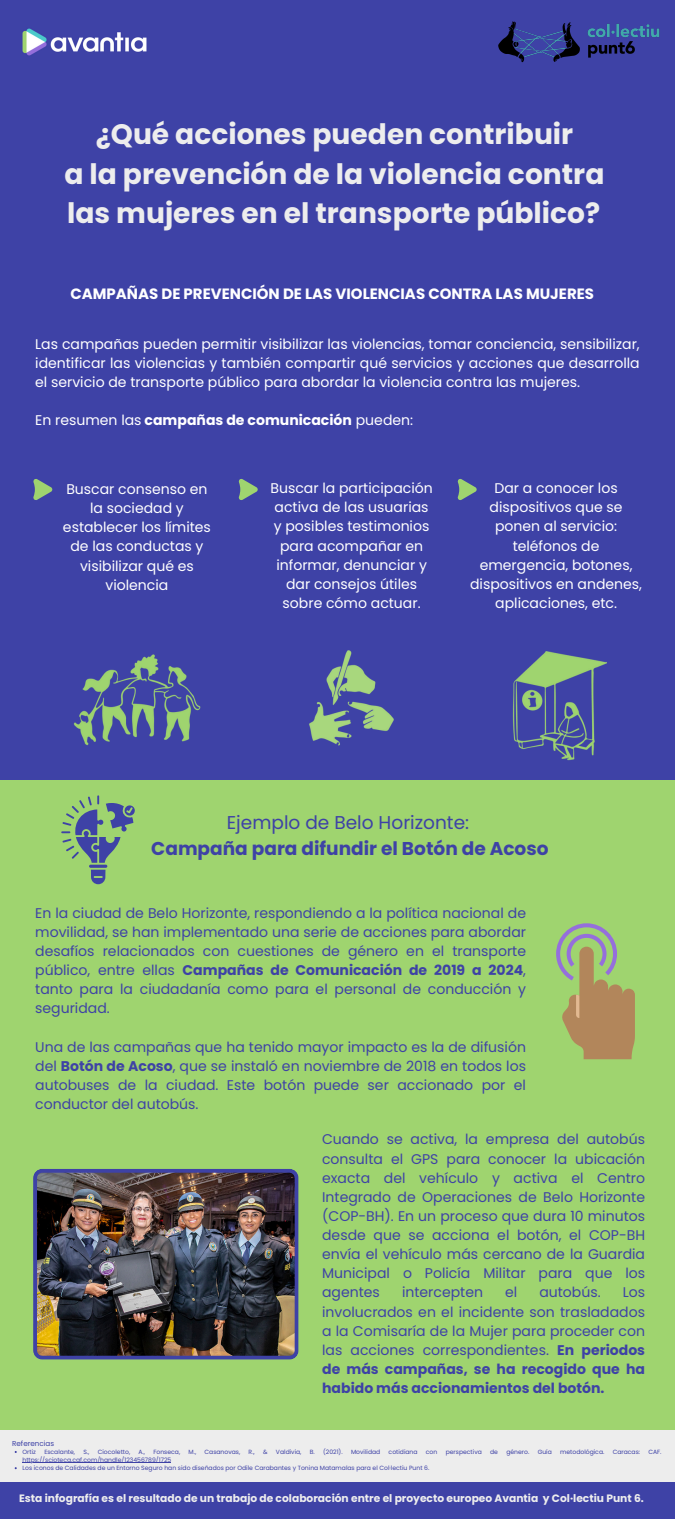
<style>
.page{position:relative;width:675px;height:1519px;background:#3e42a6}
.page>*{position:absolute;margin:0;border:0;box-sizing:border-box;transform-origin:0 0}
.t1{font:700 28.12px/39.4px "Poppins";color:#ededed;text-align:center}
.t2{font:700 18.52px/25.9px "Poppins";color:#3e42a6;text-align:center}
.t3{font:700 14.92px "Poppins";color:#fff}
.t4{font:14.02px/19.1px "Poppins";color:#3e42a6;text-align:justify}
.t5{font:14.02px/19.1px "Poppins";color:#fff;text-align:center}
.t6{font:700 14.02px "Poppins";color:#fff}
.t7{font:700 10.73px "Poppins";color:#ededed}
.t8{font:7.2px "Poppins";color:#3e42a6}
.t9{font:6.07px/8.1px "Poppins";color:#3e42a6}
.s1{font-weight:400}
.s2{font-weight:700}
</style>
<div class="page">
<div style="left:0;top:780px;width:675px;height:652px;background:#9fd46f"></div>
<img style="left:498px;top:21px;width:162px;height:42px">
<img style="left:22px;top:28px;width:125px;height:28px">
<div style="left:0;top:1431px;width:675px;height:51px;background:#ededed"></div>
<svg style="left:33px;top:479px;width:19px;height:21px"></svg>
<svg style="left:239px;top:479px;width:19px;height:21px"></svg>
<svg style="left:457px;top:479px;width:20px;height:21px"></svg>
<img style="left:309px;top:650px;width:85px;height:96px">
<img style="left:512px;top:651px;width:95px;height:110px">
<img style="left:74px;top:654px;width:127px;height:92px">
<svg style="left:61px;top:795px;width:74px;height:89px"></svg>
<svg style="left:556px;top:923px;width:79px;height:136px"></svg>
<img style="left:33px;top:1169px;width:266px;height:190px">
<hr style="left:23px;top:1462px;width:148px;height:1px;background:#3e42a6">
<p class="t1" style="left:65px;top:115px;width:541px">¿Qué acciones pueden contribuir<br>a la prevención de la violencia contra las mujeres en el transporte público?</p>
<p class="t3" style="left:70px;top:283px;width:525px">CAMPAÑAS DE PREVENCIÓN DE LAS VIOLENCIAS CONTRA LAS MUJERES</p>
<h4 class="t5" style="left:35px;top:334px;width:606px;text-align:justify">Las campañas pueden permitir visibilizar las violencias, tomar conciencia, sensibilizar, identificar las violencias y también compartir qué servicios y acciones que desarrolla el servicio de transporte público para abordar la violencia contra las mujeres.</h4>
<h4 class="t6" style="left:35px;top:411px;width:379px"><span class="s1">En resumen las</span> campañas de comunicación <span class="s1">pueden:</span></h4>
<h4 class="t5" style="left:63px;top:479px;width:150px">Buscar consenso en la sociedad y establecer los límites de las conductas y visibilizar qué es violencia</h4>
<p class="t5" style="left:270px;top:479px;width:164px">Buscar la participación activa de las usuarias y posibles testimonios para acompañar en informar, denunciar y dar consejos útiles sobre cómo actuar.</p>
<h4 class="t5" style="left:470px;top:479px;width:174px">Dar a conocer los dispositivos que se ponen al servicio: teléfonos de emergencia, botones, dispositivos en andenes, aplicaciones, etc.</h4>
<p class="t2" style="left:151px;top:809px;width:399px"><span class="s1">Ejemplo de Belo Horizonte:<br></span>Campaña para difundir el Botón de Acoso</p>
<p class="t4" style="left:35px;top:903px;width:492px">En la ciudad de Belo Horizonte, respondiendo a la política nacional de movilidad, se han implementado una serie de acciones para abordar desafíos relacionados con cuestiones de género en el transporte público, entre ellas <span class="s2">Campañas de Comunicación de 2019 a 2024</span>, tanto para la ciudadanía como para el personal de conducción y seguridad.</p>
<p class="t4" style="left:35px;top:1037px;width:492px">Una de las campañas que ha tenido mayor impacto es la de difusión del <span class="s2">Botón de Acoso</span>, que se instaló en noviembre de 2018 en todos los autobuses de la ciudad. Este botón puede ser accionado por el conductor del autobús.</p>
<p class="t4" style="left:322px;top:1130px;width:324px">Cuando se activa, la empresa del autobús consulta el GPS para conocer la ubicación exacta del vehículo y activa el Centro Integrado de Operaciones de Belo Horizonte (COP-BH). En un proceso que dura 10 minutos desde que se acciona el botón, el COP-BH envía el vehículo más cercano de la Guardia Municipal o Policía Militar para que los agentes</p>
<p class="t4" style="left:402px;top:1283px;width:83px">intercepten</p>
<p class="t4" style="left:505px;top:1283px;width:14px">el</p>
<p class="t4" style="left:539px;top:1283px;width:63px">autobús.</p>
<p class="t4" style="left:322px;top:1283px;width:324px;text-indent:301px">Los involucrados en el incidente son trasladados a la Comisaría de la Mujer para proceder con las acciones correspondientes. <span class="s2">En periodos de más campañas, se ha recogido que ha habido más accionamientos del botón.</span></p>
<p class="t8" style="left:12px;top:1438px;width:44px">Referencias</p>
<h1 class="t9" style="left:23px;top:1448px;width:15px">Ortiz</h1>
<h1 class="t9" style="left:44px;top:1448px;width:32px">Escalante,</h1>
<h1 class="t9" style="left:83px;top:1448px;width:8px">S.,</h1>
<h1 class="t9" style="left:98px;top:1448px;width:34px">Ciocoletto,</h1>
<h1 class="t9" style="left:139px;top:1448px;width:8px">A.,</h1>
<h1 class="t9" style="left:153px;top:1448px;width:28px">Fonseca,</h1>
<h1 class="t9" style="left:189px;top:1448px;width:9px">M.,</h1>
<h1 class="t9" style="left:205px;top:1448px;width:37px">Casanovas,</h1>
<h1 class="t9" style="left:249px;top:1448px;width:8px">R.,</h1>
<h1 class="t9" style="left:263px;top:1448px;width:6px">&amp;</h1>
<h1 class="t9" style="left:276px;top:1448px;width:27px">Valdivia,</h1>
<h1 class="t9" style="left:310px;top:1448px;width:34px">B. (2021).</h1>
<h1 class="t9" style="left:351px;top:1448px;width:31px">Movilidad</h1>
<h1 class="t9" style="left:389px;top:1448px;width:30px">cotidiana</h1>
<h1 class="t9" style="left:426px;top:1448px;width:13px">con</h1>
<h1 class="t9" style="left:446px;top:1448px;width:38px">perspectiva</h1>
<h1 class="t9" style="left:490px;top:1448px;width:9px">de</h1>
<h1 class="t9" style="left:506px;top:1448px;width:24px">género.</h1>
<h1 class="t9" style="left:538px;top:1448px;width:16px">Guía</h1>
<h1 class="t9" style="left:560px;top:1448px;width:46px">metodológica.</h1>
<h1 class="t9" style="left:613px;top:1448px;width:29px">Caracas:</h1>
<h1 class="t9" style="left:648px;top:1448px;width:15px">CAF.</h1>
<h3 class="t9" style="left:23px;top:1456px;width:408px">https://scioteca.caf.com/handle/123456789/1725<br>Los iconos de Calidades de un Entorno Seguro han sido diseñados por Odile Carabantes y Tonina Matamalas para el Col·lectiu Punt 6.</h3>
<h4 class="t7" style="left:19px;top:1490px;width:626px">Esta infografía es el resultado de un trabajo de colaboración entre el proyecto europeo Avantia y Col·lectiu Punt 6.</h4>
</div>
